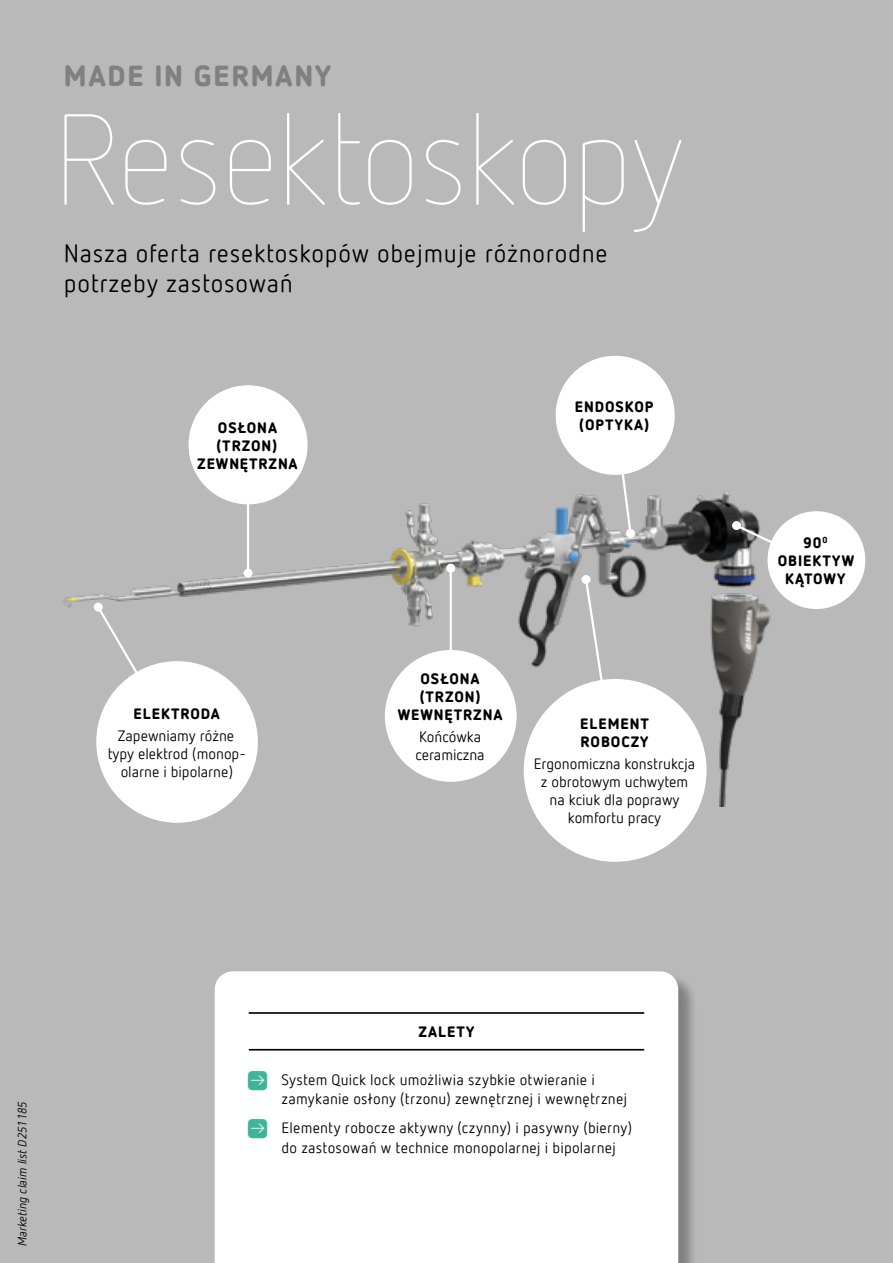
<style>
.page{position:relative;width:893px;height:1263px;background:#b9b9b9}
.page>*{position:absolute;margin:0;border:0;box-sizing:border-box;transform-origin:0 0}
.t1{font:100 127.5px "Netto Offc Pro";letter-spacing:-.03em;color:#fff}
.t2{font:900 28.95px "Netto Offc Pro";letter-spacing:.06em;color:#818080}
.t3{font:24.75px/29.7px "Netto Offc Pro";letter-spacing:.03em;color:#000}
.t4{font:15px/18px "Netto Offc Pro";letter-spacing:.01em;color:#000}
.t5{font:900 15px/18px "Netto Offc Pro";letter-spacing:.06em;color:#000;text-align:center}
.t6{font:italic 12px "Netto Offc Pro";color:#000}
.s1{font-family:"Netto Icons OT";font-weight:700;font-size:13.5px;color:#3fb498}
</style>
<div class="page">
<img style="left:63px;top:357px;width:803px;height:449px">
<hr style="left:247px;top:445px;width:2px;height:128px;background:#fff">
<div style="left:244px;top:569px;width:9px;height:9px;background:#fff;border-radius:50%"></div>
<hr style="left:450px;top:568px;width:2px;height:161px;background:#fff">
<div style="left:446px;top:564px;width:9px;height:9px;background:#fff;border-radius:50%"></div>
<svg style="left:583px;top:577px;width:35px;height:108px"></svg>
<div style="left:582px;top:575px;width:9px;height:9px;background:#fff;border-radius:50%"></div>
<svg style="left:95px;top:604px;width:85px;height:141px"></svg>
<div style="left:94px;top:603px;width:9px;height:9px;background:#fff;border-radius:50%"></div>
<svg style="left:613px;top:473px;width:20px;height:63px"></svg>
<div style="left:626px;top:529px;width:9px;height:9px;background:#fff;border-radius:50%"></div>
<svg style="left:734px;top:523px;width:49px;height:44px"></svg>
<div style="left:732px;top:521px;width:9px;height:9px;background:#fff;border-radius:50%"></div>
<div style="left:217px;top:974px;width:480px;height:289px;background:#000;opacity:.3"></div>
<div style="left:215px;top:971px;width:463px;height:292px;background:#fff"></div>
<div style="left:385px;top:650px;width:132px;height:132px;background:#fff;border-radius:50%"></div>
<div style="left:524px;top:679px;width:183px;height:183px;background:#fff;border-radius:50%"></div>
<div style="left:96px;top:661px;width:162px;height:162px;background:#fff;border-radius:50%"></div>
<div style="left:189px;top:385px;width:119px;height:119px;background:#fff;border-radius:50%"></div>
<div style="left:556px;top:356px;width:119px;height:119px;background:#fff;border-radius:50%"></div>
<div style="left:767px;top:511px;width:98px;height:98px;background:#fff;border-radius:50%"></div>
<hr style="left:249px;top:1012px;width:395px;height:2px;background:#000">
<hr style="left:249px;top:1049px;width:395px;height:1px;background:#000">
<h2 class="t2" style="left:64px;top:56px;width:269px">MADE IN GERMANY</h2>
<h1 class="t1" style="left:52px;top:81px;width:635px">Resektoskopy</h1>
<h3 class="t3" style="left:64px;top:238px;width:545px">Nasza oferta resektoskopów obejmuje różnorodne potrzeby zastosowań</h3>
<p class="t5" style="left:197px;top:417px;width:102px">OSŁONA (TRZON)<br>ZEWNĘTRZNA</p>
<p class="t5" style="left:575px;top:397px;width:80px;text-align:left">ENDOSKOP (OPTYKA)</p>
<p class="t6" style="left:14px;top:1246px;width:146px;rotate:-90deg">Marketing claim list D251185</p>
<p class="t5" style="left:134px;top:703px;width:88px">ELEKTRODA</p>
<p class="t4" style="left:108px;top:726px;width:140px;text-align:center">Zapewniamy różne typy elektrod (monop&shy;olarne i bipolarne)</p>
<p class="t5" style="left:398px;top:668px;width:106px">OSŁONA (TRZON)<br>WEWNĘTRZNA</p>
<p class="t4" style="left:416px;top:727px;width:71px">Końcówka ceramiczna</p>
<p class="t5" style="left:580px;top:714px;width:70px;text-align:left">ELEMENT<br>ROBOCZY</p>
<p class="t4" style="left:534px;top:754px;width:163px;text-align:center">Ergonomiczna konstrukcja z obrotowym uchwytem na kciuk dla poprawy komfortu pracy</p>
<p class="t5" style="left:419px;top:1022px;width:57px">ZALETY</p>
<p class="t4" style="left:281px;top:1069px;width:347px;line-height:19.5px;text-indent:-33px"><span class="s1">A</span> System Quick lock umożliwia szybkie otwieranie i zamykanie osłony (trzonu) zewnętrznej i wewnętrznej</p>
<p class="t4" style="left:281px;top:1117px;width:352px;line-height:19.5px;text-indent:-33px"><span class="s1">A</span> Elementy robocze aktywny (czynny) i pasywny (bierny) do zastosowań w technice monopolarnej i bipolarnej</p>
<p class="t5" style="left:778px;top:533px;width:78px">90<sup>0<br></sup>OBIEKTYW<br>KĄTOWY</p>
</div>
